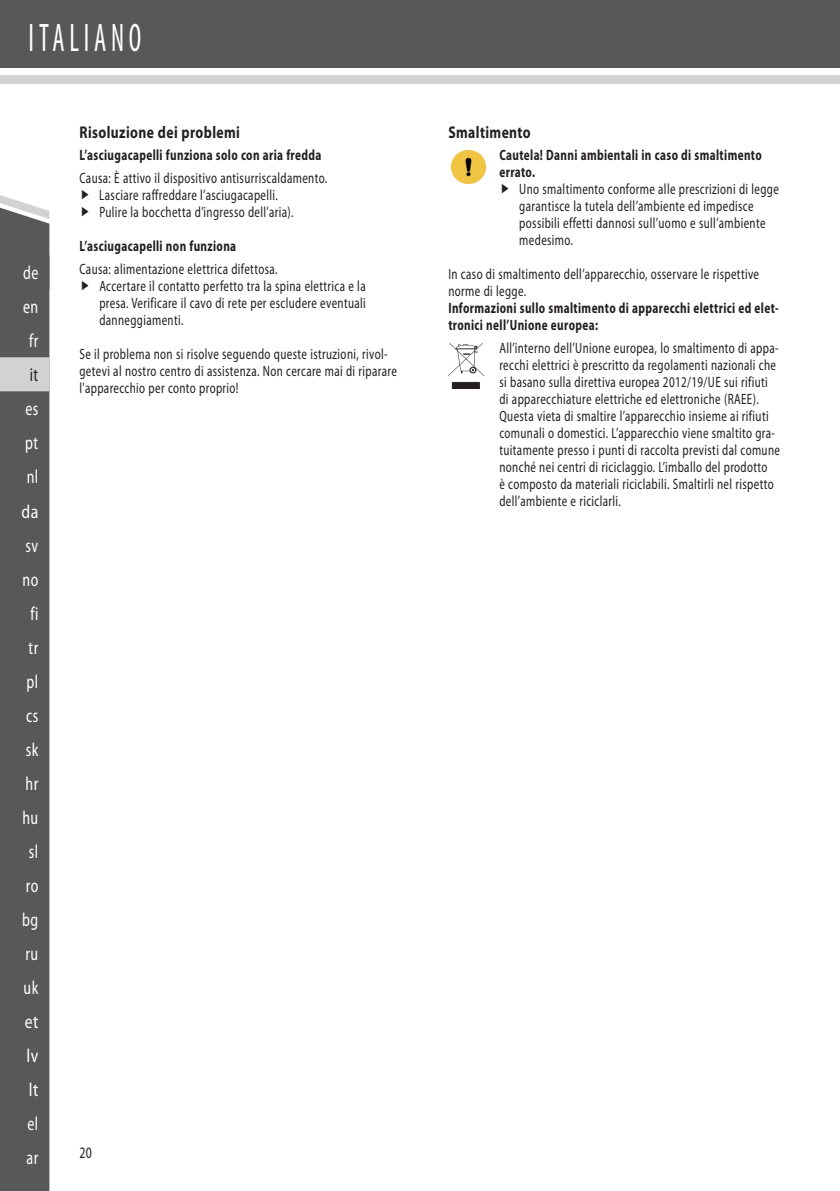
<style>
.page{position:relative;width:840px;height:1191px;background:#fff}
.page>*{position:absolute;margin:0;border:0;box-sizing:border-box;transform-origin:0 0}
.t1{font:condensed 40px "Myriad Pro";letter-spacing:.17em;color:#fff;scale:.7 1}
.t2{font:semi-condensed 19px/34px "Myriad Pro";letter-spacing:.03em;color:#fff;text-align:center;scale:.8 1}
.t3{font:semi-condensed 19px "Myriad Pro";color:#231f20;scale:.8 1}
.t4{font:700 17px "Myriad Pro";letter-spacing:.03em;color:#231f20;scale:.8 1}
.t5{font:semi-condensed 16px "Myriad Pro";color:#231f20;scale:.8 1}
.t6{font:semi-condensed 15px/17px "Myriad Pro";letter-spacing:.03em;color:#231f20;scale:.8 1}
.t7{font:700 semi-condensed 15px/17px "Myriad Pro";letter-spacing:.03em;color:#231f20;scale:.8 1}
</style>
<div class="page">
<div style="left:0;top:0;width:839px;height:67px;background:#57585a"></div>
<div style="left:0;top:75px;width:839px;height:9px;background:#d1d2d4"></div>
<div style="left:0;top:219px;width:49px;height:972px;background:#57585a"></div>
<svg style="left:0;top:195px;width:49px;height:24px"></svg>
<div style="left:0;top:255px;width:49px;height:34px;background:#57585a"></div>
<div style="left:0;top:357px;width:49px;height:34px;background:#d1d2d4"></div>
<img style="left:451px;top:150px;width:35px;height:34px">
<img style="left:448px;top:343px;width:35px;height:46px">
<h1 class="t1" style="left:29px;top:16px;width:162px">ITALIANO</h1>
<p class="t2" style="left:23px;top:256px;width:21px">de en fr</p>
<p class="t3" style="left:30px;top:365px;width:12px">it</p>
<p class="t2" style="left:21px;top:392px;width:23px">es pt nl da sv no fi tr pl cs sk hr hu sl ro bg ru uk et lv lt el ar</p>
<p class="t4" style="left:79px;top:122px;width:202px">Risoluzione dei problemi</p>
<p class="t7" style="left:79px;top:147px;width:304px">L’asciugacapelli funziona solo con aria fredda</p>
<p class="t6" style="left:99px;top:170px;width:286px;text-indent:-20px">Causa: È attivo il dispositivo antisurriscaldamento.<br>Lasciare raffreddare l’asciugacapelli.<br>Pulire la bocchetta d’ingresso dell’aria).</p>
<p class="t7" style="left:79px;top:237px;width:197px">L’asciugacapelli non funziona</p>
<p class="t6" style="left:99px;top:260px;width:334px;text-indent:-20px">Causa: alimentazione elettrica difettosa.<br>Accertare il contatto perfetto tra la spina elettrica e la presa. Verificare il cavo di rete per escludere eventuali danneggiamenti.</p>
<p class="t6" style="left:79px;top:345px;width:398px">Se il problema non si risolve seguendo queste istruzioni, rivol&shy;getevi al nostro centro di assistenza. Non cercare mai di riparare l'apparecchio per conto proprio!</p>
<p class="t5" style="left:79px;top:1143px;width:17px">20</p>
<p class="t4" style="left:448px;top:122px;width:104px">Smaltimento</p>
<p class="t7" style="left:499px;top:147px;width:329px">Cautela! Danni ambientali in caso di smaltimento errato.</p>
<p class="t6" style="left:519px;top:181px;width:326px">Uno smaltimento conforme alle prescrizioni di legge garantisce la tutela dell’ambiente ed impedisce possibili effetti dannosi sull’uomo e sull’ambiente medesimo.</p>
<p class="t6" style="left:448px;top:266px;width:389px">In caso di smaltimento dell’apparecchio, osservare le rispettive norme di legge.</p>
<p class="t7" style="left:448px;top:300px;width:414px">Informazioni sullo smaltimento di apparecchi elettrici ed elet&shy;tronici nell’Unione europea:</p>
<p class="t6" style="left:499px;top:340px;width:352px">All’interno dell’Unione europea, lo smaltimento di appa&shy;recchi elettrici è prescritto da regolamenti nazionali che si basano sulla direttiva europea 2012/19/UE sui rifiuti di apparecchiature elettriche ed elettroniche (RAEE).<br>Questa vieta di smaltire l’apparecchio insieme ai rifiuti comunali o domestici. L’apparecchio viene smaltito gra&shy;tuitamente presso i punti di raccolta previsti dal comune nonché nei centri di riciclaggio. L’imballo del prodotto<br>è composto da materiali riciclabili. Smaltirli nel rispetto dell’ambiente e riciclarli.</p>
</div>
